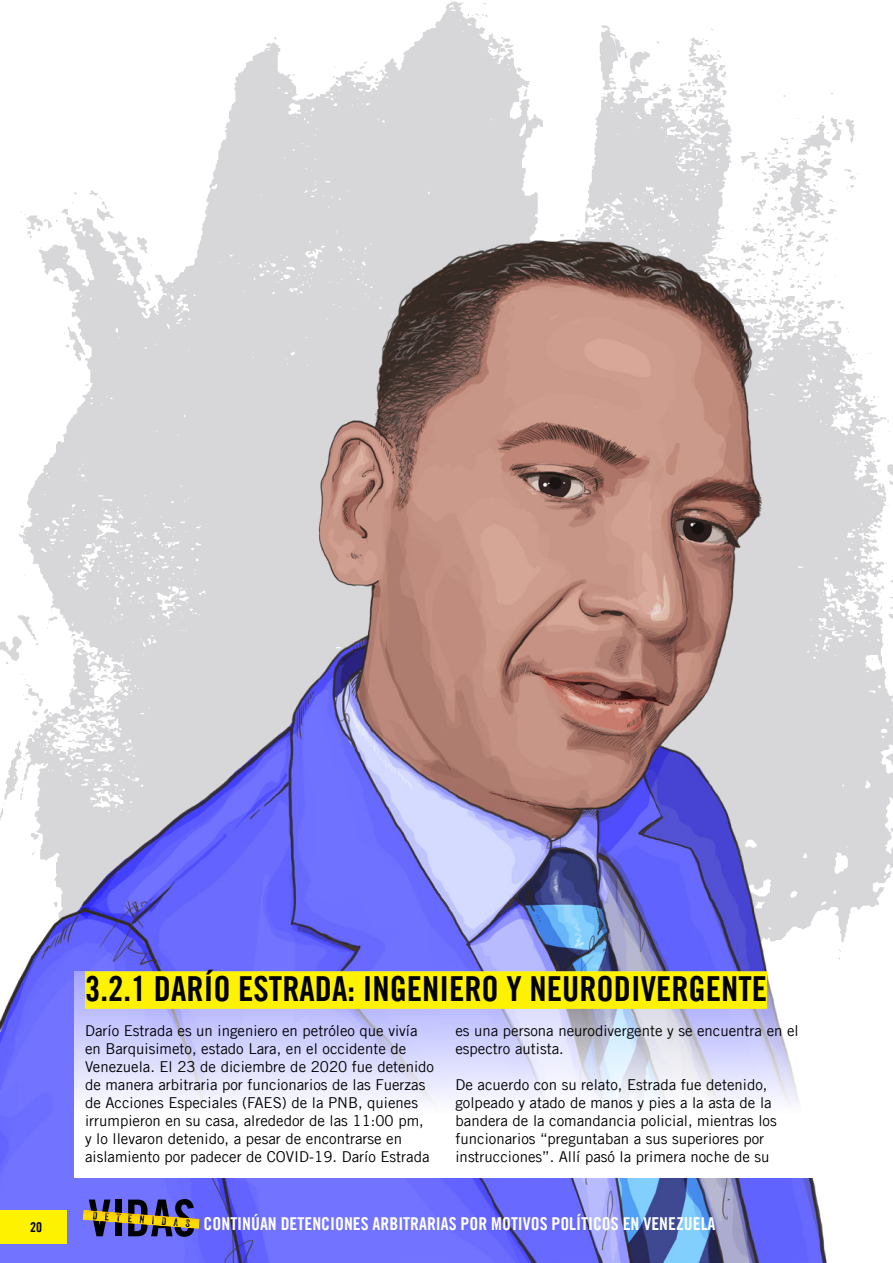
<style>
.page{position:relative;width:893px;height:1263px;background:#fff}
.page>*{position:absolute;margin:0;border:0;box-sizing:border-box;transform-origin:0 0}
.t1{font:34.5px "Amnesty Trade Gothic Bd Cn 20";color:#000}
.t2{font:17.85px "Amnesty Trade Gothic Bd Cn 20";color:#fff}
.t3{font:15px/18px "Amnesty Trade Gothic";color:#000}
.t4{font:13.5px "Amnesty Trade Gothic Bd Cn 20";color:#000}
</style>
<div class="page">
<img style="left:0;top:0;width:893px;height:1263px">
<svg style="left:75px;top:971px;width:744px;height:207px"></svg>
<svg style="left:83px;top:1199px;width:117px;height:38px;background:#685e69"></svg>
<div style="left:0;top:1210px;width:66px;height:33px;background:#fff200"></div>
<div style="left:85px;top:971px;width:682px;height:38px;background:#fff200"></div>
<h1 class="t1" style="left:85px;top:975px;width:684px">3.2.1 DARÍO ESTRADA: INGENIERO Y NEURODIVERGENTE</h1>
<p class="t3" style="left:85px;top:1021px;width:351px">Darío Estrada es un ingeniero en petróleo que vivía en Barquisimeto, estado Lara, en el occidente de Venezuela. El 23 de diciembre de 2020 fue detenido de manera arbitraria por funcionarios de las Fuerzas de Acciones Especiales (FAES) de la PNB, quienes irrumpieron en su casa, alrededor de las 11:00 pm, y lo llevaron detenido, a pesar de encontrarse en aislamiento por padecer de COVID-19. Darío Estrada</p>
<p class="t3" style="left:455px;top:1023px;width:345px">es una persona neurodivergente y se encuentra en el espectro autista.</p>
<p class="t3" style="left:455px;top:1077px;width:323px">De acuerdo con su relato, Estrada fue detenido, golpeado y atado de manos y pies a la asta de la bandera de la comandancia policial, mientras los funcionarios “preguntaban a sus superiores por instrucciones”. Allí pasó la primera noche de su</p>
<p class="t4" style="left:30px;top:1222px;width:13px">20</p>
<p class="t2" style="left:204px;top:1214px;width:513px">CONTINÚAN DETENCIONES ARBITRARIAS POR MOTIVOS POLÍTICOS EN VENEZUELA</p>
</div>
